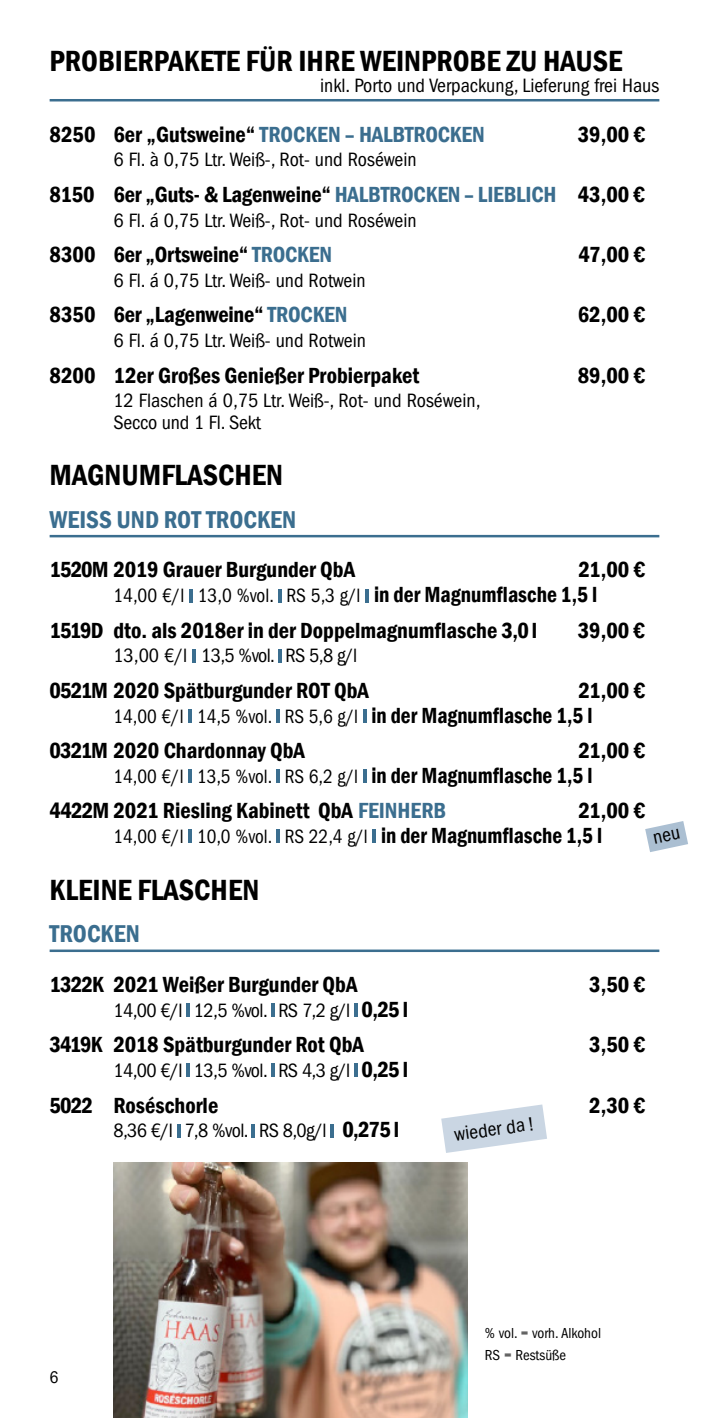
<style>
.page{position:relative;width:709px;height:1418px;background:#fff}
.page>*{position:absolute;margin:0;border:0;box-sizing:border-box;transform-origin:0 0}
.t1{font:600 condensed 30px "Franklin Gothic";color:#000}
.t2{font:600 condensed 25px "Franklin Gothic";color:#3b6e8f}
.t3{font:600 condensed 22.5px "Franklin Gothic";color:#000}
.t4{font:600 condensed 22.5px "Franklin Gothic";color:#3b6e8f}
.t5{font:condensed 20px/21.2px "Franklin Gothic";color:#000}
.t6{font:condensed 20px "Franklin Gothic";color:#000;scale:.95 1}
.t7{font:condensed 20px "Franklin Gothic";letter-spacing:-.03em;color:#000}
.t8{font:condensed 20px "Franklin Gothic";color:#000;scale:.96 1}
.t9{font:condensed 17.5px "Franklin Gothic";color:#000}
.t10{font:condensed 15px/22.5px "Franklin Gothic";color:#000}
.s1{color:#000}
.s2{color:#3b6e8f}
.s3{font-weight:600;font-size:22.5px}
</style>
<div class="page">
<hr style="left:50px;top:99px;width:609px;height:2px;background:#3b6e8f">
<hr style="left:50px;top:535px;width:609px;height:2px;background:#3b6e8f">
<hr style="left:50px;top:949px;width:609px;height:3px;background:#3b6e8f">
<hr style="left:189px;top:588px;width:4px;height:14px;background:#3b6e8f">
<hr style="left:278px;top:588px;width:4px;height:14px;background:#3b6e8f">
<hr style="left:365px;top:588px;width:4px;height:14px;background:#3b6e8f">
<hr style="left:192px;top:649px;width:4px;height:13px;background:#3b6e8f">
<hr style="left:278px;top:649px;width:4px;height:13px;background:#3b6e8f">
<hr style="left:188px;top:709px;width:4px;height:13px;background:#3b6e8f">
<hr style="left:276px;top:709px;width:4px;height:13px;background:#3b6e8f">
<hr style="left:363px;top:709px;width:4px;height:13px;background:#3b6e8f">
<hr style="left:188px;top:769px;width:4px;height:14px;background:#3b6e8f">
<hr style="left:276px;top:769px;width:4px;height:14px;background:#3b6e8f">
<hr style="left:363px;top:769px;width:4px;height:14px;background:#3b6e8f">
<hr style="left:188px;top:829px;width:4px;height:14px;background:#3b6e8f">
<hr style="left:276px;top:829px;width:4px;height:14px;background:#3b6e8f">
<hr style="left:372px;top:829px;width:4px;height:14px;background:#3b6e8f">
<hr style="left:186px;top:1003px;width:4px;height:13px;background:#3b6e8f">
<svg style="left:271px;top:1003px;width:3px;height:13px"></svg>
<hr style="left:354px;top:1003px;width:4px;height:13px;background:#3b6e8f">
<hr style="left:186px;top:1063px;width:4px;height:14px;background:#3b6e8f">
<hr style="left:271px;top:1063px;width:3px;height:14px;background:#3b6e8f">
<hr style="left:354px;top:1063px;width:4px;height:14px;background:#3b6e8f">
<hr style="left:177px;top:1123px;width:3px;height:14px;background:#3b6e8f">
<hr style="left:251px;top:1123px;width:4px;height:14px;background:#3b6e8f">
<hr style="left:330px;top:1123px;width:4px;height:14px;background:#3b6e8f">
<svg style="left:441px;top:1104px;width:106px;height:48px"></svg>
<img style="left:113px;top:1162px;width:355px;height:255px">
<svg style="left:645px;top:821px;width:43px;height:31px"></svg>
<h1 class="t1" style="left:50px;top:41px;width:574px">PROBIERPAKETE FÜR IHRE WEINPROBE ZU HAUSE</h1>
<p class="t5" style="left:320px;top:75px;width:341px">inkl. Porto und Verpackung, Lieferung frei Haus</p>
<p class="t4" style="left:50px;top:119px;width:436px"><span class="s1">8250 6er „Gutsweine“</span> TROCKEN – HALBTROCKEN</p>
<p class="t3" style="left:577px;top:119px;width:69px">39,00 €</p>
<p class="t5" style="left:113px;top:149px;width:305px">6 Fl. à 0,75 Ltr. Weiß-, Rot- und Roséwein</p>
<p class="t3" style="left:50px;top:179px;width:597px">8150 6er „Guts- &amp; Lagenweine“ <span class="s2">HALBTROCKEN – LIEBLICH</span> 43,00 €</p>
<p class="t5" style="left:113px;top:209px;width:305px">6 Fl. á 0,75 Ltr. Weiß-, Rot- und Roséwein</p>
<p class="t3" style="left:50px;top:239px;width:284px">8300 6er „Ortsweine“ <span class="s2">TROCKEN</span></p>
<p class="t3" style="left:578px;top:239px;width:68px">47,00 €</p>
<p class="t5" style="left:113px;top:270px;width:254px">6 Fl. á 0,75 Ltr. Weiß- und Rotwein</p>
<p class="t3" style="left:50px;top:300px;width:299px">8350 6er „Lagenweine“ <span class="s2">TROCKEN</span></p>
<p class="t3" style="left:577px;top:300px;width:69px">62,00 €</p>
<p class="t5" style="left:113px;top:330px;width:254px">6 Fl. á 0,75 Ltr. Weiß- und Rotwein</p>
<p class="t3" style="left:50px;top:360px;width:371px">8200 12er Großes Genießer Probierpaket</p>
<p class="t3" style="left:577px;top:360px;width:69px">89,00 €</p>
<p class="t5" style="left:113px;top:390px;width:368px">12 Flaschen á 0,75 Ltr. Weiß-, Rot- und Roséwein,<br>Secco und 1 Fl. Sekt</p>
<h1 class="t1" style="left:50px;top:455px;width:235px">MAGNUMFLASCHEN</h1>
<p class="t2" style="left:50px;top:503px;width:248px">WEISS UND ROT TROCKEN</p>
<p class="t3" style="left:50px;top:555px;width:307px">1520M 2019 Grauer Burgunder QbA</p>
<p class="t3" style="left:578px;top:555px;width:68px">21,00 €</p>
<p class="t8" style="left:113px;top:584px;width:505px">14,00 €/l 13,0 %vol. RS 5,3 g/l <span class="s3">in der Magnumflasche 1,5 l</span></p>
<p class="t3" style="left:50px;top:615px;width:489px">1519D dto. als 2018er in der Doppelmagnumflasche 3,0 l</p>
<p class="t3" style="left:577px;top:615px;width:69px">39,00 €</p>
<p class="t7" style="left:113px;top:644px;width:245px">13,00 €/l 13,5 %vol. RS 5,8 g/l</p>
<p class="t3" style="left:50px;top:675px;width:321px">0521M 2020 Spätburgunder ROT QbA</p>
<p class="t3" style="left:578px;top:675px;width:68px">21,00 €</p>
<p class="t6" style="left:113px;top:705px;width:506px">14,00 €/l 14,5 %vol. RS 5,6 g/l <span class="s3">in der Magnumflasche 1,5 l</span></p>
<p class="t3" style="left:50px;top:735px;width:257px">0321M 2020 Chardonnay QbA</p>
<p class="t3" style="left:578px;top:735px;width:68px">21,00 €</p>
<p class="t6" style="left:113px;top:765px;width:506px">14,00 €/l 13,5 %vol. RS 6,2 g/l <span class="s3">in der Magnumflasche 1,5 l</span></p>
<p class="t3" style="left:50px;top:795px;width:398px">4422M 2021 Riesling Kabinett QbA <span class="s2">FEINHERB</span></p>
<p class="t3" style="left:578px;top:795px;width:68px">21,00 €</p>
<p class="t6" style="left:113px;top:825px;width:516px">14,00 €/l 10,0 %vol. RS 22,4 g/l <span class="s3">in der Magnumflasche 1,5 l</span></p>
<h1 class="t1" style="left:50px;top:869px;width:211px">KLEINE FLASCHEN</h1>
<p class="t2" style="left:50px;top:917px;width:92px">TROCKEN</p>
<p class="t3" style="left:50px;top:969px;width:309px">1322K 2021 Weißer Burgunder QbA</p>
<p class="t3" style="left:589px;top:969px;width:57px">3,50 €</p>
<p class="t7" style="left:113px;top:999px;width:296px">14,00 €/l 12,5 %vol. RS 7,2 g/l <span class="s3">0,25 l</span></p>
<p class="t3" style="left:50px;top:1029px;width:316px">3419K 2018 Spätburgunder Rot QbA</p>
<p class="t3" style="left:589px;top:1029px;width:57px">3,50 €</p>
<p class="t7" style="left:113px;top:1059px;width:296px">14,00 €/l 13,5 %vol. RS 4,3 g/l <span class="s3">0,25 l</span></p>
<p class="t3" style="left:50px;top:1089px;width:170px">5022 Roséschorle</p>
<p class="t3" style="left:589px;top:1089px;width:57px">2,30 €</p>
<p class="t5" style="left:113px;top:1120px;width:287px">8,36 €/l 7,8 %vol. RS 8,0g/l <span class="s3">0,275 l</span></p>
<p class="t5" style="left:453px;top:1124px;width:82px;rotate:-8deg">wieder da !</p>
<p class="t9" style="left:50px;top:1366px;width:10px">6</p>
<p class="t10" style="left:485px;top:1321px;width:118px">% vol. = vorh. Alkohol<br>RS = Restsüße</p>
</div>
